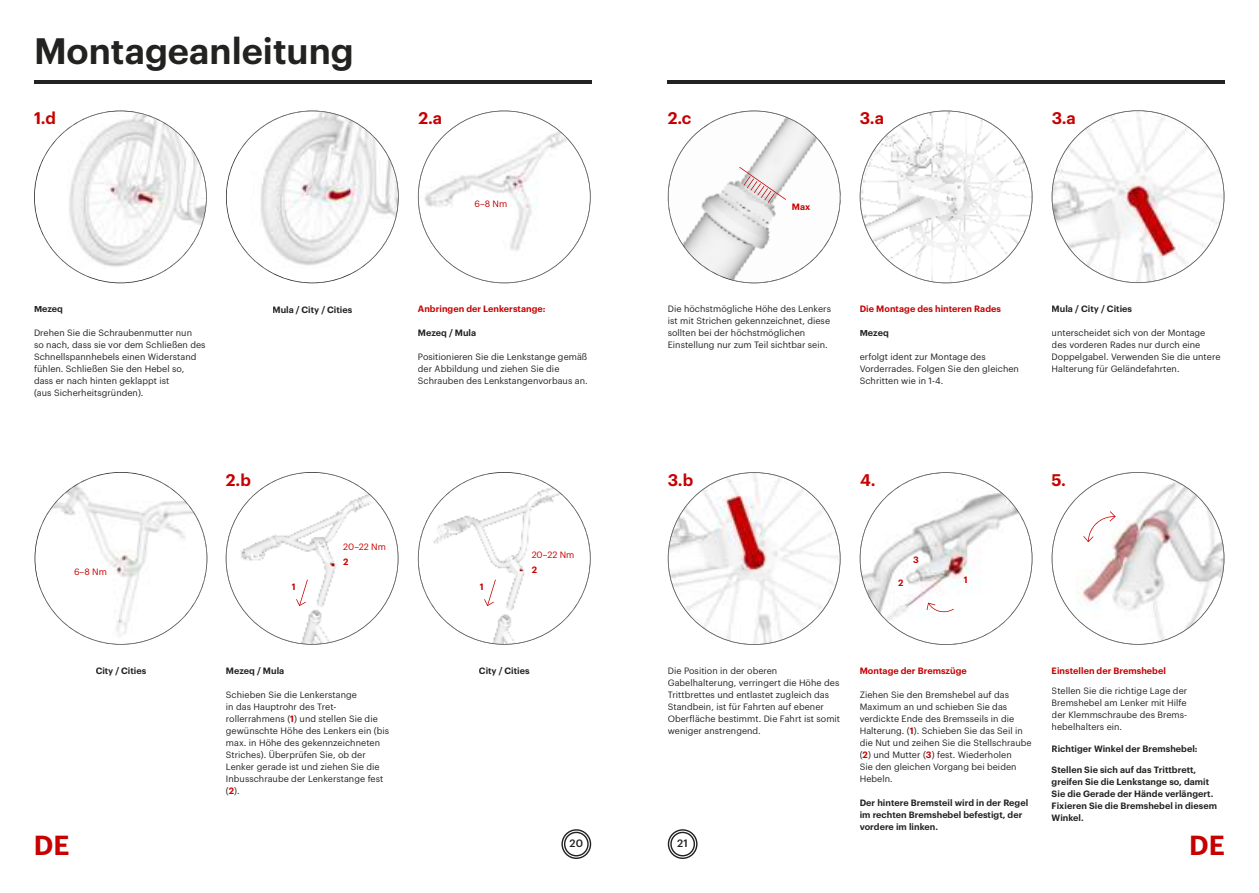
<style>
.page{position:relative;width:1259px;height:893px;background:#fff}
.page>*{position:absolute;margin:0;border:0;box-sizing:border-box;transform-origin:0 0}
.t1{font:600 36px "Graphik";color:#222221}
.t2{font:600 27px "Graphik";color:#c70000}
.t3{font:600 16.5px "Graphik";color:#c70000}
.t4{font:500 10.5px "Graphik";color:#222221}
.t5{font:9px/12px "Graphik";letter-spacing:.005em;color:#222221}
.t6{font:600 9px/12px "Graphik";letter-spacing:.005em;color:#222221}
.t7{font:600 9px "Graphik";letter-spacing:.005em;color:#c70000}
.t8{font:9px "Graphik";color:#c70000}
.s1{font-weight:600;color:#c70000}
</style>
<div class="page">
<svg style="left:561px;top:829px;width:30px;height:30px"></svg>
<svg style="left:668px;top:829px;width:29px;height:30px"></svg>
<hr style="left:34px;top:81px;width:557px;height:3px;background:#222221">
<img style="left:860px;top:111px;width:172px;height:172px">
<img style="left:1052px;top:111px;width:172px;height:172px">
<svg style="left:668px;top:472px;width:172px;height:173px"></svg>
<hr style="left:668px;top:80px;width:557px;height:3px;background:#222221">
<svg style="left:667px;top:111px;width:174px;height:172px"></svg>
<svg style="left:1051px;top:472px;width:173px;height:173px"></svg>
<svg style="left:859px;top:472px;width:173px;height:173px"></svg>
<svg style="left:35px;top:472px;width:163px;height:173px"></svg>
<img style="left:44px;top:477px;width:153px;height:42px">
<img style="left:41px;top:519px;width:41px;height:116px">
<img style="left:165px;top:519px;width:42px;height:113px">
<img style="left:82px;top:631px;width:84px;height:13px">
<img style="left:418px;top:111px;width:172px;height:172px">
<svg style="left:34px;top:111px;width:173px;height:172px"></svg>
<img style="left:46px;top:112px;width:148px;height:41px">
<img style="left:43px;top:153px;width:41px;height:122px">
<img style="left:165px;top:153px;width:41px;height:117px">
<img style="left:84px;top:270px;width:82px;height:6px">
<svg style="left:226px;top:151px;width:173px;height:132px"></svg>
<img style="left:239px;top:111px;width:153px;height:53px">
<img style="left:356px;top:164px;width:42px;height:107px">
<img style="left:239px;top:242px;width:30px;height:29px">
<svg style="left:226px;top:472px;width:172px;height:173px"></svg>
<svg style="left:418px;top:472px;width:172px;height:173px"></svg>
<h1 class="t1" style="left:34px;top:31px;width:321px">Montageanleitung</h1>
<h3 class="t3" style="left:34px;top:109px;width:23px">1.d</h3>
<h3 class="t3" style="left:418px;top:109px;width:25px">2.a</h3>
<h3 class="t3" style="left:668px;top:109px;width:25px">2.c</h3>
<h3 class="t3" style="left:859px;top:109px;width:26px">3.a</h3>
<h3 class="t3" style="left:1051px;top:109px;width:26px">3.a</h3>
<p class="t8" style="left:474px;top:198px;width:34px">6–8 Nm</p>
<p class="t7" style="left:792px;top:202px;width:20px">Max</p>
<p class="t6" style="left:34px;top:303px;width:31px">Mezeq</p>
<p class="t5" style="left:34px;top:327px;width:173px">Drehen Sie die Schraubenmutter nun<br>so nach, dass sie vor dem Schließen des Schnellspannhebels einen Widerstand fühlen. Schließen Sie den Hebel so, dass er nach hinten geklappt ist<br>(aus Sicherheitsgründen).</p>
<p class="t6" style="left:272px;top:303px;width:81px">Mula / City / Cities</p>
<p class="t7" style="left:418px;top:304px;width:129px">Anbringen der Lenkerstange:</p>
<p class="t6" style="left:418px;top:327px;width:60px">Mezeq / Mula</p>
<p class="t5" style="left:418px;top:351px;width:171px">Positionieren Sie die Lenkstange gemäß der Abbildung und ziehen Sie die<br>Schrauben des Lenkstangenvorbaus an.</p>
<p class="t5" style="left:668px;top:303px;width:165px">Die höchstmögliche Höhe des Lenkers ist mit Strichen gekennzeichnet, diese sollten bei der höchstmöglichen Einstellung nur zum Teil sichtbar sein.</p>
<p class="t7" style="left:859px;top:304px;width:143px">Die Montage des hinteren Rades</p>
<p class="t6" style="left:859px;top:327px;width:31px">Mezeq</p>
<p class="t5" style="left:859px;top:351px;width:161px">erfolgt ident zur Montage des<br>Vorderrades. Folgen Sie den gleichen<br>Schritten wie in 1-4.</p>
<p class="t6" style="left:1051px;top:303px;width:82px">Mula / City / Cities</p>
<p class="t5" style="left:1051px;top:327px;width:170px">unterscheidet sich von der Montage des vorderen Rades nur durch eine Doppelgabel. Verwenden Sie die untere Halterung für Geländefahrten.</p>
<h3 class="t3" style="left:226px;top:471px;width:27px">2.b</h3>
<h3 class="t3" style="left:668px;top:471px;width:27px">3.b</h3>
<h3 class="t3" style="left:1051px;top:471px;width:16px">5.</h3>
<h3 class="t3" style="left:860px;top:471px;width:17px">4.</h3>
<p class="t8" style="left:74px;top:566px;width:34px">6–8 Nm</p>
<p class="t8" style="left:343px;top:541px;width:44px">20–22 Nm</p>
<p class="t7" style="left:343px;top:557px;width:7px">2</p>
<p class="t7" style="left:292px;top:582px;width:5px">1</p>
<p class="t7" style="left:480px;top:582px;width:5px">1</p>
<p class="t8" style="left:531px;top:549px;width:44px">20–22 Nm</p>
<p class="t7" style="left:532px;top:565px;width:7px">2</p>
<p class="t7" style="left:898px;top:578px;width:7px">2</p>
<p class="t7" style="left:913px;top:555px;width:7px">3</p>
<p class="t7" style="left:964px;top:575px;width:5px">1</p>
<p class="t6" style="left:226px;top:665px;width:60px">Mezeq / Mula</p>
<p class="t5" style="left:226px;top:688px;width:165px">Schieben Sie die Lenkerstange<br>in das Hauptrohr des Tret&shy;rollerrahmens (<span class="s1">1</span>) und stellen Sie die gewünschte Höhe des Lenkers ein (bis max. in Höhe des gekennzeichneten<br>Striches). Überprüfen Sie, ob der<br>Lenker gerade ist und ziehen Sie die<br>Inbusschraube der Lenkerstange fest (<span class="s1">2</span>).</p>
<p class="t6" style="left:96px;top:665px;width:52px">City / Cities</p>
<p class="t6" style="left:479px;top:665px;width:52px">City / Cities</p>
<p class="t5" style="left:668px;top:665px;width:174px">Die Position in der oberen Gabelhalterung, verringert die Höhe des Trittbrettes und entlastet zugleich das Standbein, ist für Fahrten auf ebener Oberfläche bestimmt. Die Fahrt ist somit weniger anstrengend.</p>
<p class="t7" style="left:859px;top:666px;width:108px">Montage der Bremszüge</p>
<p class="t5" style="left:859px;top:689px;width:173px">Ziehen Sie den Bremshebel auf das<br>Maximum an und schieben Sie das verdickte Ende des Bremsseils in die<br>Halterung. (<span class="s1">1</span>). Schieben Sie das Seil in die Nut und zeihen Sie die Stellschraube (<span class="s1">2</span>) und Mutter (<span class="s1">3</span>) fest. Wiederholen<br>Sie den gleichen Vorgang bei beiden<br>Hebeln.</p>
<p class="t6" style="left:859px;top:797px;width:170px">Der hintere Bremsteil wird in der Regel im rechten Bremshebel befestigt, der vordere im linken.</p>
<p class="t7" style="left:1051px;top:666px;width:116px">Einstellen der Bremshebel</p>
<p class="t5" style="left:1051px;top:685px;width:137px;text-align:justify">Stellen Sie die richtige Lage der Bremshebel am Lenker mit Hilfe der Klemmschraube des Brems&shy;hebelhalters ein.</p>
<p class="t6" style="left:1051px;top:743px;width:147px">Richtiger Winkel der Bremshebel:</p>
<p class="t6" style="left:1051px;top:764px;width:167px">Stellen Sie sich auf das Trittbrett, greifen Sie die Lenkstange so, damit<br>Sie die Gerade der Hände verlängert.<br>Fixieren Sie die Bremshebel in diesem<br>Winkel.</p>
<h2 class="t2" style="left:34px;top:831px;width:37px">DE</h2>
<p class="t4" style="left:569px;top:837px;width:15px">20</p>
<p class="t4" style="left:677px;top:837px;width:12px">21</p>
<h2 class="t2" style="left:1189px;top:831px;width:37px">DE</h2>
</div>
